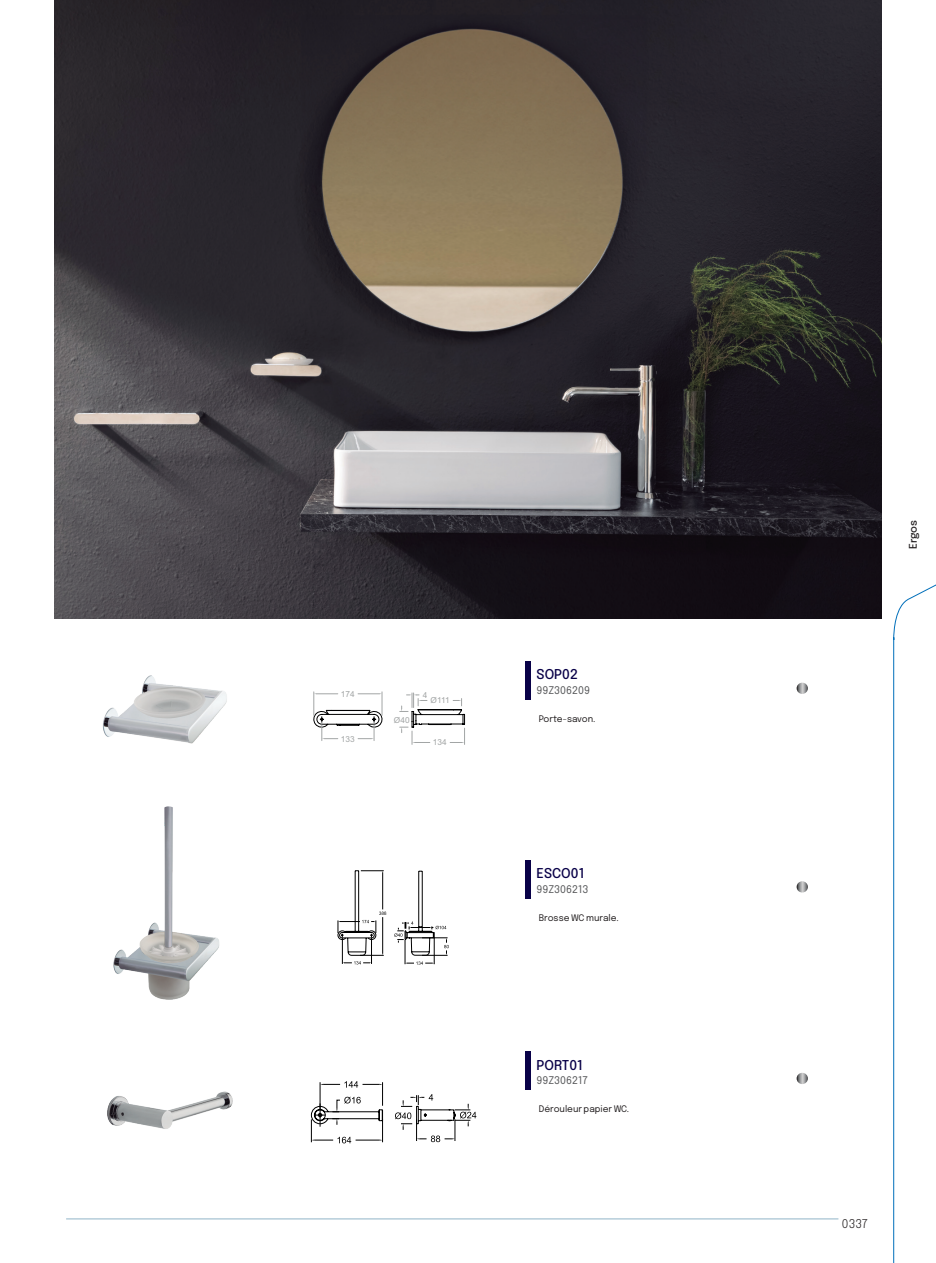
<style>
.page{position:relative;width:936px;height:1263px;background:#fff}
.page>*{position:absolute;margin:0;border:0;box-sizing:border-box;transform-origin:0 0}
.CODIGO{font:500 13.5px "Epilogue";color:#090148}
.t1{font:300 12px "Epilogue";color:#231f20}
.CODIGO-2{font:10.5px "Epilogue";color:#57585a}
.serie_nombre_lateral{font:500 10.5px "Epilogue";letter-spacing:-.005em;color:#231f20}
.producto_descripcion{font:9px "Epilogue";color:#231f20}
.t2{font:8.25px "Arial";color:#a2a5a5}
</style>
<div class="page">
<div style="left:525px;top:661px;width:5px;height:39px;background:#090148"></div>
<svg style="left:796px;top:683px;width:11px;height:11px"></svg>
<div style="left:525px;top:860px;width:5px;height:39px;background:#090148"></div>
<svg style="left:796px;top:881px;width:11px;height:11px"></svg>
<div style="left:525px;top:1051px;width:5px;height:39px;background:#090148"></div>
<svg style="left:796px;top:1073px;width:11px;height:11px"></svg>
<svg style="left:313px;top:692px;width:152px;height:52px"></svg>
<svg style="left:337px;top:870px;width:112px;height:95px"></svg>
<svg style="left:310px;top:1081px;width:167px;height:63px"></svg>
<hr style="left:66px;top:1218px;width:772px;height:1px;background:#9cbcce">
<svg style="left:893px;top:585px;width:42px;height:678px"></svg>
<img style="left:103px;top:675px;width:124px;height:69px">
<img style="left:113px;top:806px;width:107px;height:194px">
<img style="left:107px;top:1091px;width:126px;height:38px">
<img style="left:54px;top:0;width:827px;height:619px">
<p class="t2" style="left:341px;top:688px;width:15px">174</p>
<p class="t2" style="left:341px;top:733px;width:15px">133</p>
<p class="t2" style="left:394px;top:714px;width:17px">Ø40</p>
<p class="t2" style="left:423px;top:689px;width:6px">4</p>
<p class="t2" style="left:430px;top:695px;width:21px">Ø111</p>
<p class="t2" style="left:433px;top:737px;width:15px">134</p>
<p class="CODIGO" style="left:536px;top:665px;width:43px">SOP02</p>
<p class="CODIGO-2" style="left:536px;top:683px;width:55px">99Z306209</p>
<p class="producto_descripcion" style="left:538px;top:712px;width:58px">Porte-savon.</p>
<p class="CODIGO" style="left:536px;top:864px;width:49px">ESCO01</p>
<p class="CODIGO-2" style="left:536px;top:881px;width:53px">99Z306213</p>
<p class="producto_descripcion" style="left:538px;top:911px;width:82px">Brosse WC murale.</p>
<p class="CODIGO" style="left:536px;top:1055px;width:48px">PORT01</p>
<p class="CODIGO-2" style="left:536px;top:1073px;width:53px">99Z306217</p>
<p class="producto_descripcion" style="left:538px;top:1102px;width:92px">Dérouleur papier WC.</p>
<p class="serie_nombre_lateral" style="left:905px;top:549px;width:31px;rotate:-90deg">Ergos</p>
<h2 class="t1" style="left:841px;top:1215px;width:27px">0337</h2>
</div>
